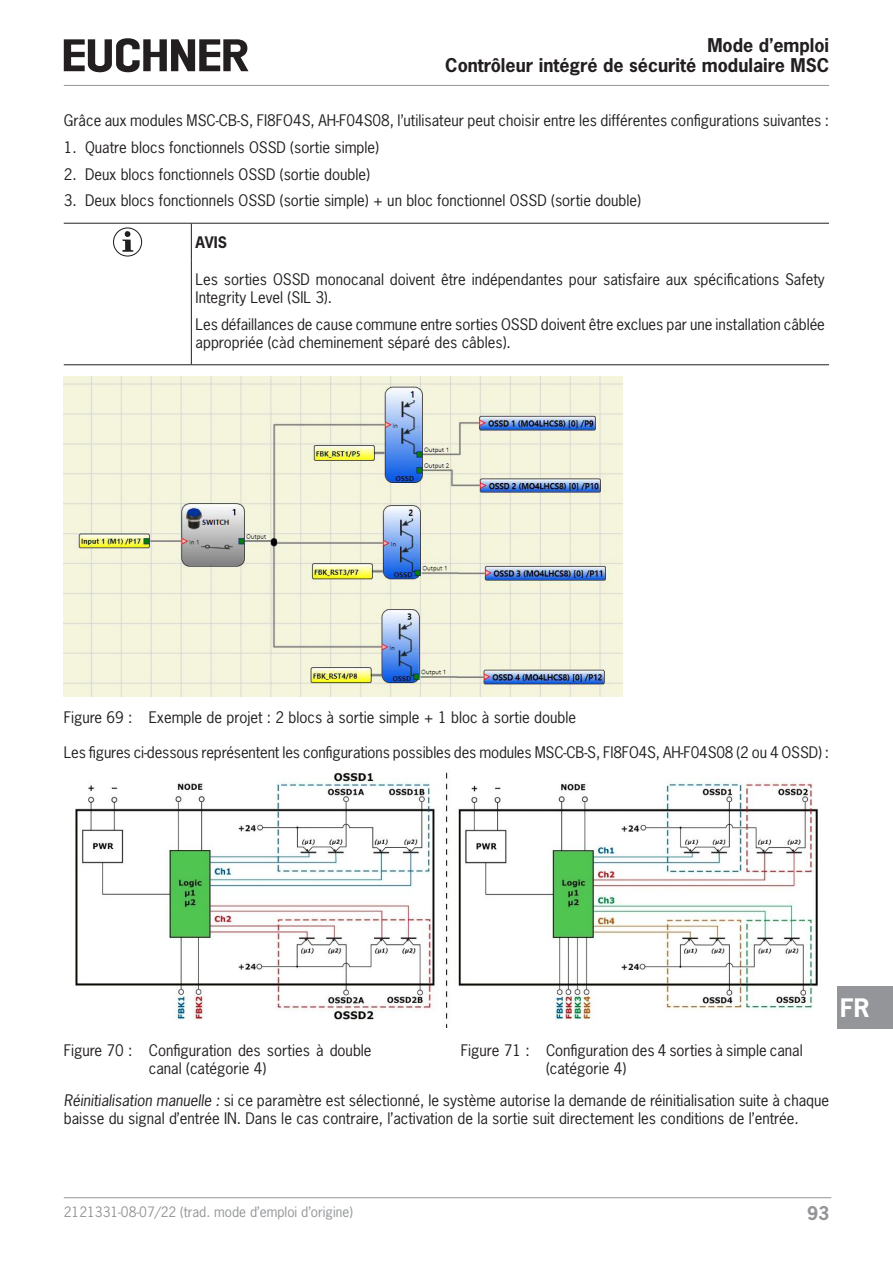
<style>
.page{position:relative;width:893px;height:1263px;background:#fff}
.page>*{position:absolute;margin:0;border:0;box-sizing:border-box;transform-origin:0 0}
.t1{font:700 24px "News Gothic Std";color:#fff}
.t2{font:700 17.85px/20.2px "News Gothic Std";color:#231f20;text-align:right}
.t3{font:700 17.85px "News Gothic Std";color:#939598}
.paragraph_last{font:15px/18px "News Gothic Std";color:#231f20}
.paragraph{font:15px/18px "News Gothic Std";color:#231f20}
.tableheadleft{font:700 15px "News Gothic Std";color:#231f20}
.t4{font:13.5px "News Gothic Std";color:#939598}
.s1{font-style:italic}
</style>
<div class="page">
<hr style="left:64px;top:85px;width:765px;height:1px;background:#939598">
<hr style="left:64px;top:1197px;width:767px;height:1px;background:#939598">
<svg style="left:64px;top:38px;width:184px;height:34px"></svg>
<div style="left:838px;top:986px;width:55px;height:43px;background:#939598"></div>
<hr style="left:64px;top:223px;width:127px;height:1px;background:#231f20">
<hr style="left:191px;top:223px;width:638px;height:1px;background:#231f20">
<hr style="left:191px;top:223px;width:1px;height:38px;background:#231f20">
<hr style="left:191px;top:261px;width:1px;height:104px;background:#231f20">
<hr style="left:64px;top:364px;width:127px;height:1px;background:#231f20">
<hr style="left:191px;top:364px;width:638px;height:1px;background:#231f20">
<svg style="left:113px;top:227px;width:29px;height:30px"></svg>
<svg style="left:122px;top:231px;width:11px;height:21px"></svg>
<img style="left:64px;top:376px;width:558px;height:321px">
<img style="left:75px;top:772px;width:743px;height:255px">
<p class="t2" style="left:445px;top:34px;width:385px">Mode d’emploi<br>Contrôleur intégré de sécurité modulaire MSC</p>
<p class="paragraph" style="left:64px;top:112px;width:767px">Grâce aux modules MSC-CB-S, FI8FO4S, AH-F04S08, l’utilisateur peut choisir entre les différentes configurations suivantes :</p>
<p class="paragraph_last" style="left:64px;top:138px;width:317px">1. Quatre blocs fonctionnels OSSD (sortie simple)</p>
<p class="paragraph_last" style="left:64px;top:165px;width:308px">2. Deux blocs fonctionnels OSSD (sortie double)</p>
<p class="paragraph_last" style="left:64px;top:191px;width:579px">3. Deux blocs fonctionnels OSSD (sortie simple) + un bloc fonctionnel OSSD (sortie double)</p>
<p class="tableheadleft" style="left:196px;top:232px;width:33px">AVIS</p>
<p class="paragraph" style="left:196px;top:270px;width:631px">Les sorties OSSD monocanal doivent être indépendantes pour satisfaire aux spécifications Safety<br>Integrity Level (SIL 3).</p>
<p class="paragraph" style="left:196px;top:315px;width:631px">Les défaillances de cause commune entre sorties OSSD doivent être exclues par une installation câblée appropriée (càd cheminement séparé des câbles).</p>
<p class="paragraph_last" style="left:64px;top:708px;width:514px">Figure 69 : Exemple de projet : 2 blocs à sortie simple + 1 bloc à sortie double</p>
<p class="paragraph" style="left:64px;top:744px;width:767px">Les figures ci-dessous représentent les configurations possibles des modules MSC-CB-S, FI8FO4S, AH-F04S08 (2 ou 4 OSSD) :</p>
<p class="paragraph_last" style="left:149px;top:1041px;width:224px;text-indent:-85px">Figure 70 : Configuration des sorties à double canal (catégorie 4)</p>
<p class="paragraph_last" style="left:546px;top:1041px;width:258px;text-indent:-85px">Figure 71 : Configuration des 4 sorties à simple canal (catégorie 4)</p>
<p class="paragraph_last" style="left:64px;top:1091px;width:767px"><span class="s1">Réinitialisation manuelle :</span> si ce paramètre est sélectionné, le système autorise la demande de réinitialisation suite à chaque baisse du signal d’entrée IN. Dans le cas contraire, l’activation de la sortie suit directement les conditions de l’entrée.</p>
<h1 class="t1" style="left:840px;top:992px;width:31px">FR</h1>
<p class="t4" style="left:64px;top:1203px;width:291px">2121331-08-07/22 (trad. mode d’emploi d’origine)</p>
<p class="t3" style="left:807px;top:1201px;width:24px">93</p>
</div>
